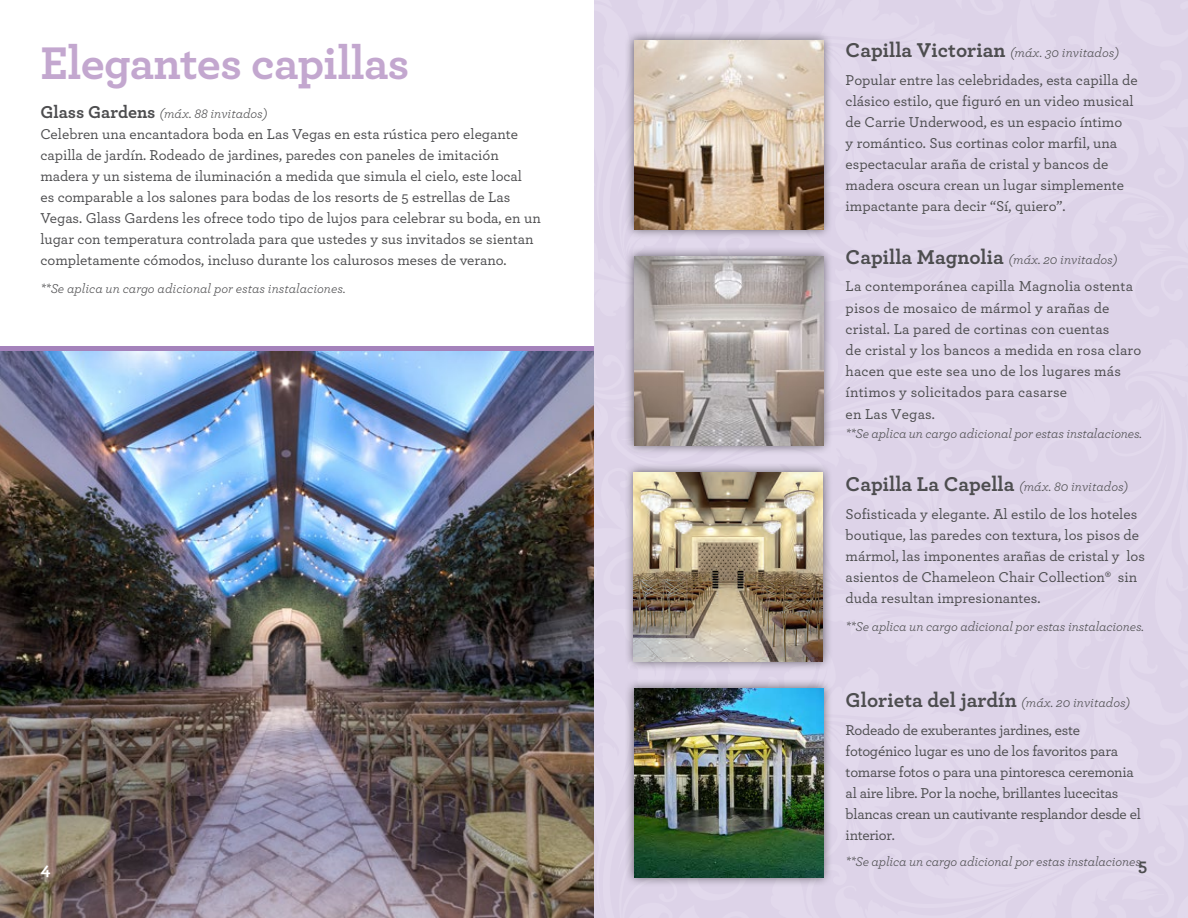
<style>
.page{position:relative;width:1188px;height:918px;background:#fff}
.page>*{position:absolute;margin:0;border:0;box-sizing:border-box;transform-origin:0 0}
.t1{font:700 48px "Archer";letter-spacing:-.015em;color:#c3a7cf}
.t2{font:700 21px "Archer";color:#4d4d4f}
.t3{font:700 18px "Archer";color:#fff}
.t4{font:500 15px/21px "Archer";color:#4d4d4f}
.t5{font:500 15px/21px "Archer";letter-spacing:-.02em;color:#4d4d4f}
.t6{font:italic 13.5px "Archer";letter-spacing:-.01em;color:#4d4d4f}
.s1{font-weight:700;font-style:normal;font-size:18px}
.s2{font-weight:700;font-style:normal;font-size:21px}
.s3{font-weight:400;font-style:italic;font-size:13.5px}
</style>
<div class="page">
<img style="left:0;top:351px;width:594px;height:567px">
<div style="left:594px;top:0;width:594px;height:918px;background:#ddd3e8"></div>
<hr style="left:0;top:347px;width:594px;height:4px;background:#a482bb">
<div style="left:625px;top:31px;width:208px;height:208px;background:#000;opacity:.55"></div>
<img style="left:634px;top:41px;width:190px;height:189px">
<div style="left:625px;top:463px;width:208px;height:208px;background:#000;opacity:.55"></div>
<div style="left:625px;top:247px;width:208px;height:208px;background:#000;opacity:.55"></div>
<img style="left:634px;top:256px;width:190px;height:190px">
<div style="left:625px;top:679px;width:208px;height:208px;background:#000;opacity:.55"></div>
<img style="left:634px;top:688px;width:190px;height:190px">
<img style="left:634px;top:473px;width:189px;height:189px">
<h1 class="t1" style="left:40px;top:25px;width:370px">Elegantes capillas</h1>
<p class="t6" style="left:40px;top:104px;width:228px"><span class="s1">Glass Gardens</span> (máx. 88 invitados)</p>
<p class="t4" style="left:40px;top:123px;width:502px">Celebren una encantadora boda en Las Vegas en esta rústica pero elegante capilla de jardín. Rodeado de jardines, paredes con paneles de imitación madera y un sistema de iluminación a medida que simula el cielo, este local<br>es comparable a los salones para bodas de los resorts de 5 estrellas de Las Vegas. Glass Gardens les ofrece todo tipo de lujos para celebrar su boda, en un lugar con temperatura controlada para que ustedes y sus invitados se sientan completamente cómodos, incluso durante los calurosos meses de verano.</p>
<p class="t6" style="left:40px;top:279px;width:307px">**Se aplica un cargo adicional por estas instalaciones.</p>
<p class="t3" style="left:40px;top:855px;width:12px">4</p>
<p class="t6" style="left:846px;top:43px;width:275px"><span class="s2">Capilla Victorian</span> (máx. 30 invitados)</p>
<p class="t4" style="left:846px;top:69px;width:294px">Popular entre las celebridades, esta capilla de clásico estilo, que figuró en un video musical de Carrie Underwood, es un espacio íntimo<br>y romántico. Sus cortinas color marfil, una espectacular araña de cristal y bancos de madera oscura crean un lugar simplemente impactante para decir “Sí, quiero”.</p>
<p class="t6" style="left:846px;top:249px;width:273px"><span class="s2">Capilla Magnolia</span> (máx. 20 invitados)</p>
<p class="t4" style="left:846px;top:275px;width:297px">La contemporánea capilla Magnolia ostenta pisos de mosaico de mármol y arañas de cristal. La pared de cortinas con cuentas<br>de cristal y los bancos a medida en rosa claro hacen que este sea uno de los lugares más íntimos y solicitados para casarse<br>en Las Vegas.</p>
<p class="t6" style="left:846px;top:424px;width:298px">**Se aplica un cargo adicional por estas instalaciones.</p>
<p class="t6" style="left:846px;top:477px;width:284px"><span class="s2">Capilla La Capella</span> (máx. 80 invitados)</p>
<p class="t4" style="left:846px;top:502px;width:301px">Sofisticada y elegante. Al estilo de los hoteles boutique, las paredes con textura, los pisos de mármol, las imponentes arañas de cristal y los asientos de Chameleon Chair Collection® sin duda resultan impresionantes.</p>
<p class="t6" style="left:846px;top:616px;width:300px">**Se aplica un cargo adicional por estas instalaciones.</p>
<h2 class="t2" style="left:846px;top:683px;width:286px">Glorieta del jardín <span class="s3">(máx. 20 invitados)</span></h2>
<p class="t5" style="left:846px;top:718px;width:297px">Rodeado de exuberantes jardines, este fotogénico lugar es uno de los favoritos para tomarse fotos o para una pintoresca ceremonia al aire libre. Por la noche, brillantes lucecitas blancas crean un cautivante resplandor desde el interior.</p>
<p class="t6" style="left:846px;top:852px;width:303px">**Se aplica un cargo adicional por estas instalaciones<span class="s1">5</span>.</p>
</div>
